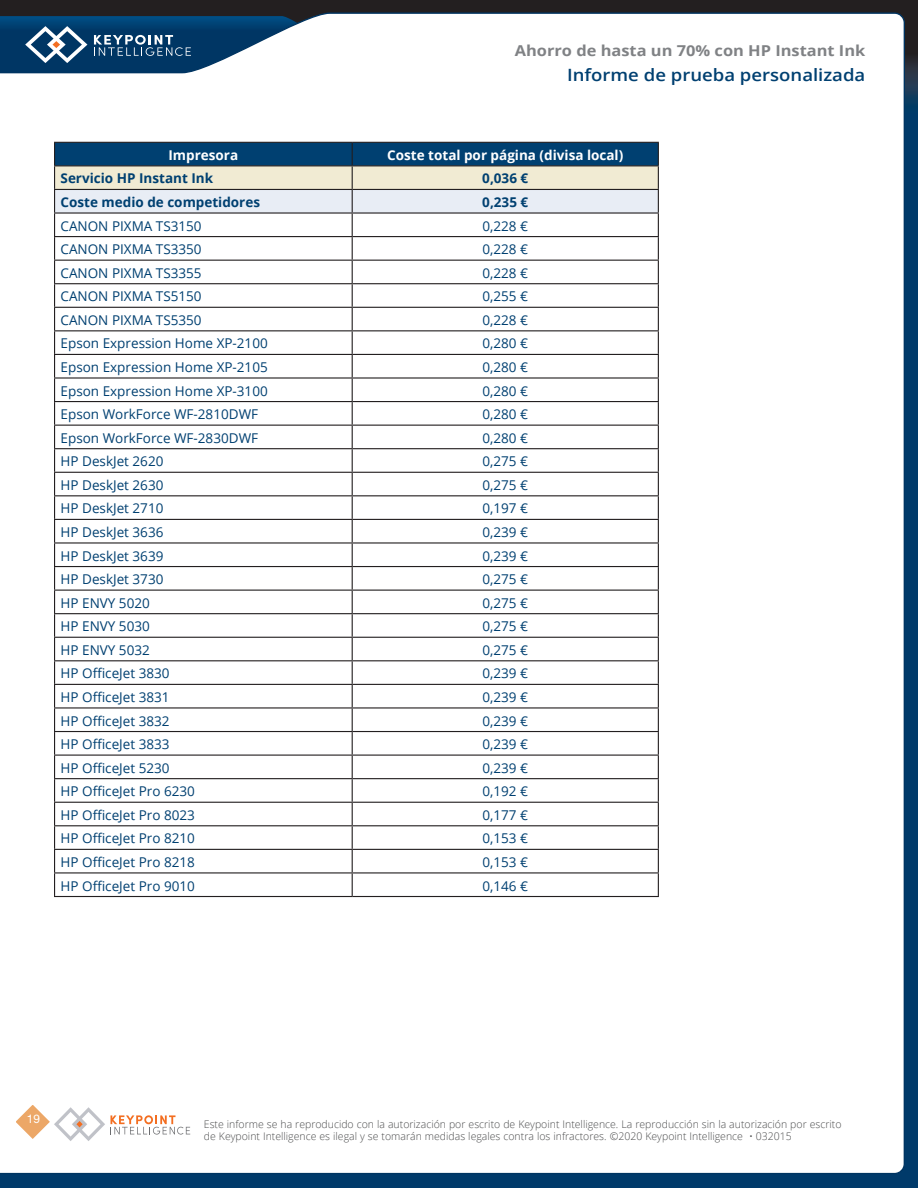
<style>
.page{position:relative;width:918px;height:1188px;background:#fff}
.page>*{position:absolute;margin:0;border:0;box-sizing:border-box;transform-origin:0 0}
.t1{font:600 16.95px "Open Sans";color:#004071;scale:1.09 1}
.t2{font:700 15px "Open Sans";color:#808285;scale:1.09 1}
.CTR_TABLE_TITLE{font:13.5px "Open Sans";color:#004071}
.CTR_TABLE_TITLE-2{font:700 13.5px "Open Sans";color:#004071}
.CTR_TABLE_HEAD_WHITE{font:700 13.5px "Open Sans";color:#fff}
.t3{font:11.85px "Helvetica Neue LT Pro";color:#fff}
.t4{font:300 10.5px/12px "Open Sans";color:#4b4c4d}
</style>
<div class="page">
<div style="left:0;top:60px;width:918px;height:1128px;background:#003a6a"></div>
<div style="left:0;top:0;width:918px;height:72px;background:#231f20"></div>
<svg style="left:906px;top:58px;width:12px;height:42px"></svg>
<div style="left:0;top:12px;width:906px;height:1161px;background:#fff"></div>
<svg style="left:0;top:16px;width:353px;height:69px;background:#7292ac"></svg>
<svg style="left:9px;top:1098px;width:181px;height:47px;background:#f7eee7"></svg>
<svg style="left:54px;top:142px;width:605px;height:754px;background:#eaeced"></svg>
<hr style="left:54px;top:896px;width:298px;height:1px;background:#231f20">
<hr style="left:352px;top:896px;width:307px;height:1px;background:#231f20">
<p class="t2" style="left:515px;top:40px;width:323px">Ahorro de hasta un 70% con HP Instant Ink</p>
<p class="t1" style="left:567px;top:63px;width:275px">Informe de prueba personalizada</p>
<p class="CTR_TABLE_HEAD_WHITE" style="left:169px;top:145px;width:71px">Impresora</p>
<p class="CTR_TABLE_HEAD_WHITE" style="left:387px;top:145px;width:238px">Coste total por página (divisa local)</p>
<p class="CTR_TABLE_TITLE-2" style="left:61px;top:169px;width:154px">Servicio HP Instant Ink</p>
<p class="CTR_TABLE_TITLE-2" style="left:482px;top:169px;width:47px">0,036 €</p>
<p class="CTR_TABLE_TITLE-2" style="left:61px;top:193px;width:201px">Coste medio de competidores</p>
<p class="CTR_TABLE_TITLE-2" style="left:482px;top:193px;width:47px">0,235 €</p>
<p class="CTR_TABLE_TITLE" style="left:61px;top:216px;width:143px">CANON PIXMA TS3150</p>
<p class="CTR_TABLE_TITLE" style="left:482px;top:216px;width:47px">0,228 €</p>
<p class="CTR_TABLE_TITLE" style="left:61px;top:240px;width:143px">CANON PIXMA TS3350</p>
<p class="CTR_TABLE_TITLE" style="left:482px;top:240px;width:47px">0,228 €</p>
<p class="CTR_TABLE_TITLE" style="left:61px;top:264px;width:143px">CANON PIXMA TS3355</p>
<p class="CTR_TABLE_TITLE" style="left:482px;top:264px;width:47px">0,228 €</p>
<p class="CTR_TABLE_TITLE" style="left:61px;top:287px;width:143px">CANON PIXMA TS5150</p>
<p class="CTR_TABLE_TITLE" style="left:482px;top:287px;width:47px">0,255 €</p>
<p class="CTR_TABLE_TITLE" style="left:61px;top:311px;width:143px">CANON PIXMA TS5350</p>
<p class="CTR_TABLE_TITLE" style="left:482px;top:311px;width:47px">0,228 €</p>
<p class="CTR_TABLE_TITLE" style="left:61px;top:334px;width:209px">Epson Expression Home XP-2100</p>
<p class="CTR_TABLE_TITLE" style="left:482px;top:334px;width:47px">0,280 €</p>
<p class="CTR_TABLE_TITLE" style="left:61px;top:358px;width:209px">Epson Expression Home XP-2105</p>
<p class="CTR_TABLE_TITLE" style="left:482px;top:358px;width:47px">0,280 €</p>
<p class="CTR_TABLE_TITLE" style="left:61px;top:381px;width:209px">Epson Expression Home XP-3100</p>
<p class="CTR_TABLE_TITLE" style="left:482px;top:381px;width:47px">0,280 €</p>
<p class="CTR_TABLE_TITLE" style="left:61px;top:405px;width:199px">Epson WorkForce WF-2810DWF</p>
<p class="CTR_TABLE_TITLE" style="left:482px;top:405px;width:47px">0,280 €</p>
<p class="CTR_TABLE_TITLE" style="left:61px;top:429px;width:199px">Epson WorkForce WF-2830DWF</p>
<p class="CTR_TABLE_TITLE" style="left:482px;top:429px;width:47px">0,280 €</p>
<p class="CTR_TABLE_TITLE" style="left:61px;top:452px;width:104px">HP DeskJet 2620</p>
<p class="CTR_TABLE_TITLE" style="left:482px;top:452px;width:47px">0,275 €</p>
<p class="CTR_TABLE_TITLE" style="left:61px;top:476px;width:104px">HP DeskJet 2630</p>
<p class="CTR_TABLE_TITLE" style="left:482px;top:476px;width:47px">0,275 €</p>
<p class="CTR_TABLE_TITLE" style="left:61px;top:499px;width:104px">HP DeskJet 2710</p>
<p class="CTR_TABLE_TITLE" style="left:482px;top:499px;width:47px">0,197 €</p>
<p class="CTR_TABLE_TITLE" style="left:61px;top:523px;width:104px">HP DeskJet 3636</p>
<p class="CTR_TABLE_TITLE" style="left:482px;top:523px;width:47px">0,239 €</p>
<p class="CTR_TABLE_TITLE" style="left:61px;top:546px;width:104px">HP DeskJet 3639</p>
<p class="CTR_TABLE_TITLE" style="left:482px;top:546px;width:47px">0,239 €</p>
<p class="CTR_TABLE_TITLE" style="left:61px;top:570px;width:104px">HP DeskJet 3730</p>
<p class="CTR_TABLE_TITLE" style="left:482px;top:570px;width:47px">0,275 €</p>
<p class="CTR_TABLE_TITLE" style="left:61px;top:594px;width:91px">HP ENVY 5020</p>
<p class="CTR_TABLE_TITLE" style="left:482px;top:594px;width:47px">0,275 €</p>
<p class="CTR_TABLE_TITLE" style="left:61px;top:617px;width:91px">HP ENVY 5030</p>
<p class="CTR_TABLE_TITLE" style="left:482px;top:617px;width:47px">0,275 €</p>
<p class="CTR_TABLE_TITLE" style="left:61px;top:641px;width:91px">HP ENVY 5032</p>
<p class="CTR_TABLE_TITLE" style="left:482px;top:641px;width:47px">0,275 €</p>
<p class="CTR_TABLE_TITLE" style="left:61px;top:664px;width:111px">HP OfficeJet 3830</p>
<p class="CTR_TABLE_TITLE" style="left:482px;top:664px;width:47px">0,239 €</p>
<p class="CTR_TABLE_TITLE" style="left:61px;top:688px;width:111px">HP OfficeJet 3831</p>
<p class="CTR_TABLE_TITLE" style="left:482px;top:688px;width:47px">0,239 €</p>
<p class="CTR_TABLE_TITLE" style="left:61px;top:711px;width:111px">HP OfficeJet 3832</p>
<p class="CTR_TABLE_TITLE" style="left:482px;top:711px;width:47px">0,239 €</p>
<p class="CTR_TABLE_TITLE" style="left:61px;top:735px;width:111px">HP OfficeJet 3833</p>
<p class="CTR_TABLE_TITLE" style="left:482px;top:735px;width:47px">0,239 €</p>
<p class="CTR_TABLE_TITLE" style="left:61px;top:759px;width:111px">HP OfficeJet 5230</p>
<p class="CTR_TABLE_TITLE" style="left:482px;top:759px;width:47px">0,239 €</p>
<p class="CTR_TABLE_TITLE" style="left:61px;top:782px;width:136px">HP OfficeJet Pro 6230</p>
<p class="CTR_TABLE_TITLE" style="left:482px;top:782px;width:47px">0,192 €</p>
<p class="CTR_TABLE_TITLE" style="left:61px;top:806px;width:136px">HP OfficeJet Pro 8023</p>
<p class="CTR_TABLE_TITLE" style="left:482px;top:806px;width:47px">0,177 €</p>
<p class="CTR_TABLE_TITLE" style="left:61px;top:829px;width:136px">HP OfficeJet Pro 8210</p>
<p class="CTR_TABLE_TITLE" style="left:482px;top:829px;width:47px">0,153 €</p>
<p class="CTR_TABLE_TITLE" style="left:61px;top:853px;width:136px">HP OfficeJet Pro 8218</p>
<p class="CTR_TABLE_TITLE" style="left:482px;top:853px;width:47px">0,153 €</p>
<p class="CTR_TABLE_TITLE" style="left:61px;top:876px;width:136px">HP OfficeJet Pro 9010</p>
<p class="CTR_TABLE_TITLE" style="left:482px;top:876px;width:47px">0,146 €</p>
<p class="t3" style="left:27px;top:1112px;width:15px">19</p>
<p class="t4" style="left:204px;top:1118px;width:639px">Este informe se ha reproducido con la autorización por escrito de Keypoint Intelligence. La reproducción sin la autorización por escrito de Keypoint Intelligence es ilegal y se tomarán medidas legales contra los infractores. ©2020 Keypoint Intelligence • 032015</p>
</div>
